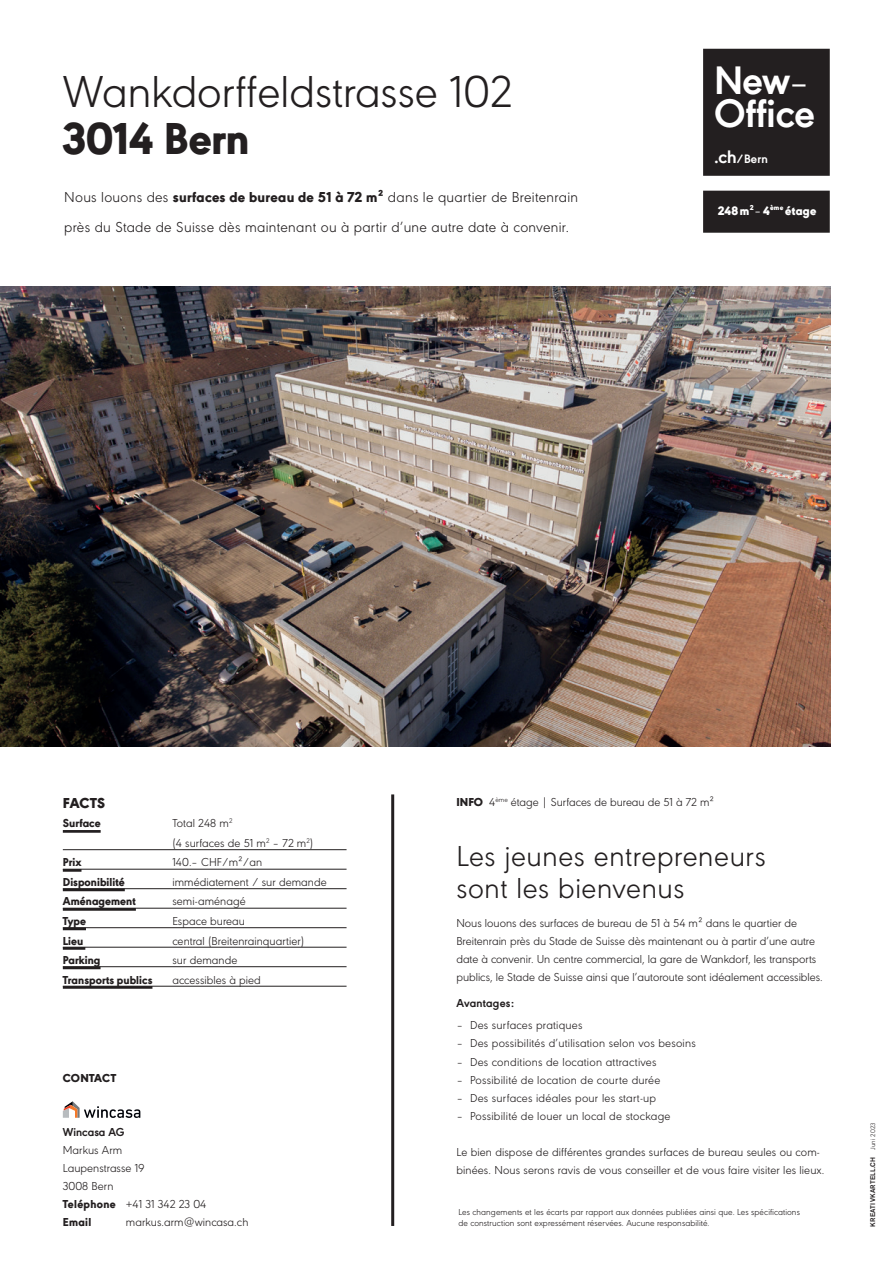
<style>
.page{position:relative;width:893px;height:1263px;background:#fff}
.page>*{position:absolute;margin:0;border:0;box-sizing:border-box;transform-origin:0 0}
.t1{font:300 46.5px "URW Geometric";color:#231f20}
.t2{font:800 46.5px "URW Geometric";color:#231f20}
.t3{font:700 41.4px/33px "URW Geometric";letter-spacing:-.01em;color:#fff}
.t4{font:300 30px/31.5px "URW Geometric";letter-spacing:.02em;color:#231f20}
.t5{font:300 15px/30px "URW Geometric";letter-spacing:.02em;color:#231f20}
.t6{font:900 15px "URW Geometric";letter-spacing:.01em;color:#231f20}
.t7{font:900 12.75px "URW Geometric";letter-spacing:.02em;color:#fff}
.t8{font:700 12.75px "URW Geometric";color:#fff}
.t9{font:300 12px/18px "URW Geometric";letter-spacing:.005em;color:#231f20}
.t10{font:800 12px "URW Geometric";letter-spacing:.005em;color:#231f20}
.t11{font:700 12px "URW Geometric";letter-spacing:.005em;color:#231f20}
.t12{font:900 12px "URW Geometric";letter-spacing:.01em;color:#231f20}
.t13{font:300 9px/10.8px "URW Geometric";letter-spacing:.01em;color:#231f20}
.t14{font:500 6.75px "Akzidenz Grotesk Std";letter-spacing:.03em;color:#231f20}
.s1{font-weight:800}
.s2{font-weight:300}
.s3{font-size:18.9px}
.s4{font-weight:400}
.s5{font-weight:900}
.s6{font-family:"URW Geometric";font-weight:300}
</style>
<div class="page">
<div style="left:706px;top:52px;width:121px;height:121px;background:#231f20"></div>
<div style="left:703px;top:49px;width:127px;height:127px;border:6px solid #231f20"></div>
<hr style="left:63px;top:830px;width:38px;height:3px;background:#231f20">
<hr style="left:63px;top:849px;width:284px;height:1px;background:#231f20">
<hr style="left:63px;top:869px;width:284px;height:1px;background:#231f20">
<hr style="left:63px;top:869px;width:18px;height:3px;background:#231f20">
<hr style="left:63px;top:888px;width:284px;height:1px;background:#231f20">
<hr style="left:63px;top:888px;width:62px;height:3px;background:#231f20">
<hr style="left:63px;top:908px;width:284px;height:1px;background:#231f20">
<hr style="left:63px;top:908px;width:73px;height:3px;background:#231f20">
<hr style="left:63px;top:927px;width:284px;height:1px;background:#231f20">
<hr style="left:63px;top:927px;width:23px;height:3px;background:#231f20">
<hr style="left:63px;top:947px;width:284px;height:1px;background:#231f20">
<hr style="left:63px;top:947px;width:22px;height:3px;background:#231f20">
<hr style="left:63px;top:966px;width:284px;height:1px;background:#231f20">
<hr style="left:63px;top:966px;width:38px;height:3px;background:#231f20">
<hr style="left:63px;top:986px;width:284px;height:1px;background:#231f20">
<hr style="left:63px;top:986px;width:89px;height:3px;background:#231f20">
<hr style="left:391px;top:794px;width:3px;height:432px;background:#231f20">
<div style="left:706px;top:194px;width:121px;height:36px;background:#231f20"></div>
<div style="left:703px;top:191px;width:127px;height:42px;border:6px solid #231f20"></div>
<svg style="left:63px;top:1101px;width:77px;height:17px"></svg>
<img style="left:0;top:286px;width:831px;height:461px">
<h1 class="t1" style="left:63px;top:58px;width:451px">Wankdorffeldstrasse 102</h1>
<h1 class="t2" style="left:63px;top:104px;width:188px">3014 Bern</h1>
<p class="t5" style="left:64px;top:180px;width:516px">Nous louons des <span class="s1">surfaces de bureau de 51 à 72 m²</span> dans le quartier de Breitenrain près du Stade de Suisse dès maintenant ou à partir d’une autre date à convenir.</p>
<h2 class="t3" style="left:714px;top:61px;width:102px">New<span class="s2">–<br></span>Office</h2>
<p class="t8" style="left:714px;top:149px;width:55px"><span class="s3">.ch</span>/Bern</p>
<p class="t7" style="left:718px;top:201px;width:100px">248 m<sup>2</sup> <span class="s4">–</span> 4<sup>ème</sup> étage</p>
<p class="t6" style="left:63px;top:792px;width:44px">FACTS</p>
<p class="t10" style="left:63px;top:814px;width:39px">Surface</p>
<p class="t9" style="left:172px;top:813px;width:142px;line-height:19.5px">Total 248 m<sup>2<br></sup>(4 surfaces de 51 m<sup>2</sup> – 72 m<sup>2</sup>)</p>
<p class="t10" style="left:63px;top:853px;width:20px">Prix</p>
<p class="t9" style="left:172px;top:853px;width:91px">140.– CHF/m²/an</p>
<p class="t10" style="left:63px;top:873px;width:63px">Disponibilité</p>
<p class="t9" style="left:172px;top:872px;width:156px">immédiatement / sur demande</p>
<p class="t10" style="left:63px;top:892px;width:74px">Aménagement</p>
<p class="t9" style="left:172px;top:892px;width:75px">semi-aménagé</p>
<p class="t10" style="left:63px;top:912px;width:25px">Type</p>
<p class="t9" style="left:172px;top:911px;width:74px">Espace bureau</p>
<p class="t10" style="left:63px;top:931px;width:22px">Lieu</p>
<p class="t9" style="left:172px;top:931px;width:133px">central (Breitenrainquartier)</p>
<p class="t10" style="left:63px;top:951px;width:39px">Parking</p>
<p class="t9" style="left:172px;top:950px;width:67px">sur demande</p>
<p class="t10" style="left:63px;top:970px;width:91px">Transports publics</p>
<p class="t9" style="left:172px;top:970px;width:90px">accessibles à pied</p>
<p class="t12" style="left:63px;top:1069px;width:55px">CONTACT</p>
<p class="t11" style="left:63px;top:1123px;width:63px">Wincasa AG</p>
<p class="t9" style="left:63px;top:1140px;width:145px">Markus Arm<br>Laupenstrasse 19<br>3008 Bern<br><span class="s1">Teléphone</span> +41 31 342 23 04<br><span class="s1">Email</span></p>
<p class="t9" style="left:126px;top:1212px;width:124px">markus.arm@wincasa.ch</p>
<p class="t9" style="left:456px;top:792px;width:259px"><span class="s5">INFO</span> 4<sup>ème</sup> étage | Surfaces de bureau de 51 à 72 m²</p>
<h3 class="t4" style="left:456px;top:838px;width:311px">Les jeunes entrepreneurs sont les bienvenus</h3>
<p class="t9" style="left:456px;top:913px;width:368px">Nous louons des surfaces de bureau de 51 à 54 m² dans le quartier de Breitenrain près du Stade de Suisse dès maintenant ou à partir d’une autre date à convenir. Un centre commercial, la gare de Wankdorf, les transports publics, le Stade de Suisse ainsi que l’autoroute sont idéalement accessibles.</p>
<p class="t11" style="left:456px;top:994px;width:59px">Avantages:</p>
<p class="t9" style="left:456px;top:1016px;width:128px">– Des surfaces pratiques</p>
<p class="t9" style="left:456px;top:1034px;width:241px">– Des possibilités d’utilisation selon vos besoins</p>
<p class="t9" style="left:456px;top:1052px;width:202px">– Des conditions de location attractives</p>
<p class="t9" style="left:456px;top:1070px;width:206px">– Possibilité de location de courte durée</p>
<p class="t9" style="left:456px;top:1088px;width:201px">– Des surfaces idéales pour les start-up</p>
<p class="t9" style="left:456px;top:1106px;width:216px">– Possibilité de louer un local de stockage</p>
<p class="t9" style="left:456px;top:1142px;width:370px">Le bien dispose de différentes grandes surfaces de bureau seules ou com&shy;binées. Nous serons ravis de vous conseiller et de vous faire visiter les lieux.</p>
<p class="t13" style="left:458px;top:1206px;width:343px">Les changements et les écarts par rapport aux données publiées ainsi que. Les spécifications de construction sont expressément réservées. Aucune responsabilité.</p>
<p class="t14" style="left:869px;top:1227px;width:106px;rotate:-90deg">KREATIVKARTELL.CH <span class="s6">Juni 2023</span></p>
</div>
